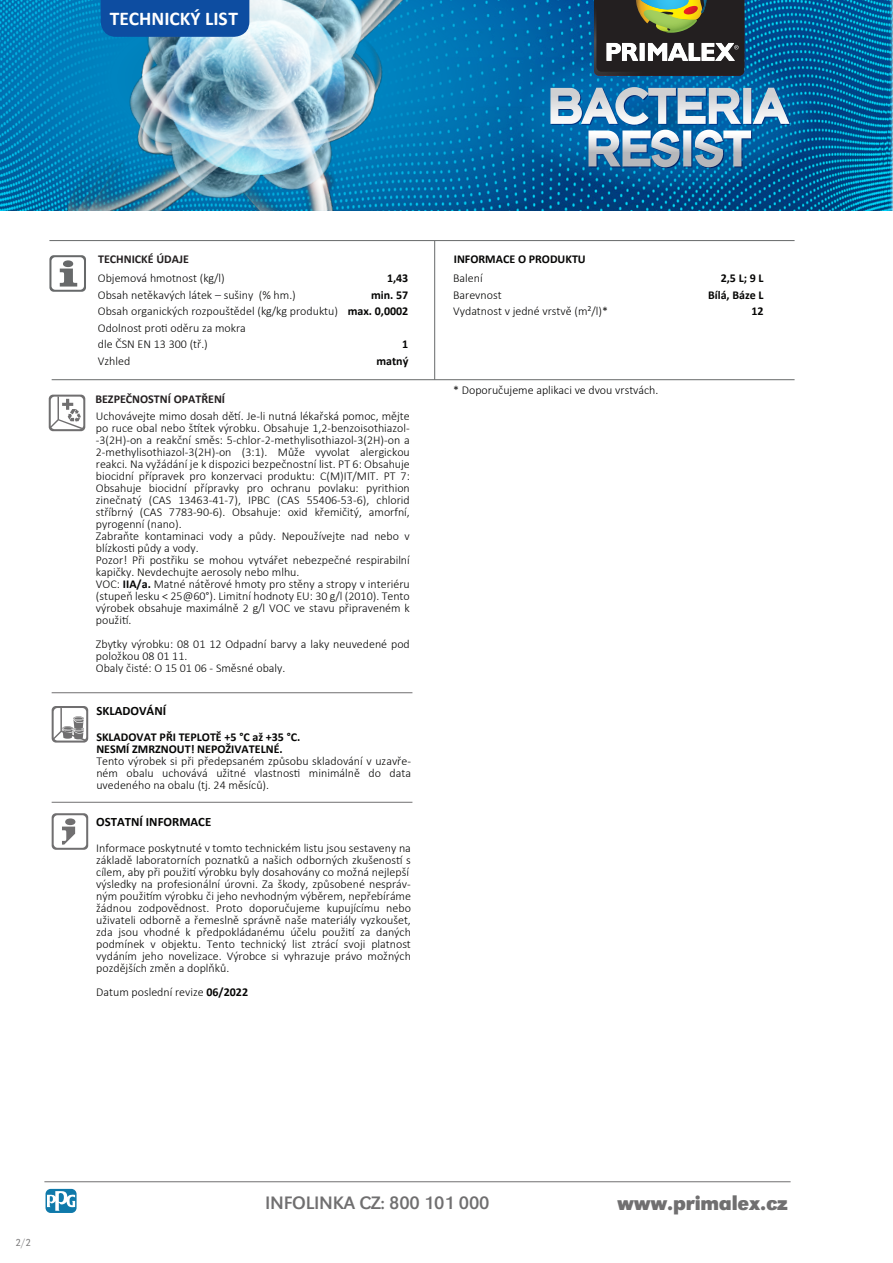
<style>
.page{position:relative;width:893px;height:1263px;background:#fff}
.page>*{position:absolute;margin:0;border:0;box-sizing:border-box;transform-origin:0 0}
.t1{font:700 20.85px "URW Grotesk TCE";letter-spacing:-.01em;color:#706f70}
.t2{font:700 19.5px "Calibri";color:#fff}
.t3{font:18.75px "URW Grotesk TCE";letter-spacing:-.01em;color:#706f70}
.t4{font:700 12.75px "Calibri";color:#050504}
.t5{font:300 12px/12px "Calibri";color:#050504}
.t6{font:700 12px/12px "Calibri";color:#050504}
.t7{font:300 12px "Calibri";color:#000001}
.t8{font:700 12px "Calibri";color:#231f20}
.t9{font:300 10.5px "URW Grotesk TCE";color:#706f70}
.s1{font-weight:700}
</style>
<div class="page">
<svg style="left:49px;top:395px;width:36px;height:36px"></svg>
<hr style="left:434px;top:241px;width:1px;height:139px;background:#67696a">
<hr style="left:49px;top:240px;width:746px;height:1px;background:#67696a">
<svg style="left:49px;top:255px;width:37px;height:37px"></svg>
<hr style="left:52px;top:379px;width:743px;height:1px;background:#67696a">
<hr style="left:52px;top:692px;width:360px;height:1px;background:#706f70">
<svg style="left:52px;top:706px;width:36px;height:36px"></svg>
<hr style="left:52px;top:802px;width:360px;height:1px;background:#706f70">
<svg style="left:52px;top:813px;width:36px;height:37px"></svg>
<img style="left:627px;top:0;width:266px;height:211px">
<svg style="left:0;top:0;width:627px;height:211px;background:#0069a8"></svg>
<img style="left:35px;top:0;width:435px;height:211px">
<svg style="left:517px;top:45px;width:299px;height:147px;background:#0060a0"></svg>
<svg style="left:550px;top:87px;width:240px;height:81px;background:#6096bd"></svg>
<svg style="left:594px;top:0;width:150px;height:76px;background:#535346"></svg>
<div style="left:101px;top:0;width:148px;height:37px;background:#0d4da1"></div>
<hr style="left:44px;top:1181px;width:747px;height:1px;background:#706f70">
<svg style="left:44px;top:1188px;width:34px;height:26px"></svg>
<svg style="left:46px;top:1189px;width:31px;height:24px"></svg>
<svg style="left:47px;top:1190px;width:28px;height:21px"></svg>
<h2 class="t2" style="left:110px;top:6px;width:130px">TECHNICKÝ LIST</h2>
<p class="t8" style="left:98px;top:252px;width:92px">TECHNICKÉ ÚDAJE</p>
<p class="t6" style="left:454px;top:253px;width:133px">INFORMACE O PRODUKTU</p>
<p class="t5" style="left:453px;top:271px;width:31px">Balení</p>
<p class="t6" style="left:721px;top:271px;width:44px">2,5 L; 9 L</p>
<p class="t5" style="left:453px;top:288px;width:50px">Barevnost</p>
<p class="t6" style="left:708px;top:288px;width:57px">Bílá, Báze L</p>
<p class="t5" style="left:453px;top:304px;width:156px">Vydatnost v jedné vrstvě (m²/l)*</p>
<p class="t6" style="left:751px;top:304px;width:14px">12</p>
<p class="t5" style="left:98px;top:271px;width:128px">Objemová hmotnost (kg/l)</p>
<p class="t6" style="left:387px;top:271px;width:23px">1,43</p>
<p class="t5" style="left:98px;top:288px;width:199px">Obsah netěkavých látek – sušiny (% hm.)</p>
<p class="t5" style="left:98px;top:286px;width:312px;line-height:16.5px;text-indent:273px"><span class="s1">min. 57<br></span>Obsah organických rozpouštědel (kg/kg produktu) <span class="s1">max. 0,0002<br></span>Odolnost proti oděru za mokra<br>dle ČSN EN 13 300 (tř.)</p>
<p class="t6" style="left:402px;top:337px;width:8px">1</p>
<p class="t5" style="left:98px;top:354px;width:34px">Vzhled</p>
<p class="t6" style="left:376px;top:354px;width:33px">matný</p>
<p class="t8" style="left:95px;top:391px;width:131px">BEZPEČNOSTNÍ OPATŘENÍ</p>
<p class="t5" style="left:96px;top:410px;width:315px">Uchovávejte mimo dosah dětí. Je-li nutná lékařská pomoc, mějte po ruce obal nebo štítek výrobku. Obsahuje 1,2-benzoisothiazol--3(2H)-on a reakční směs: 5-chlor-2-methylisothiazol-3(2H)-on a 2-methylisothiazol-3(2H)-on (3:1). Může vyvolat alergickou reakci. Na vyžádání je k dispozici bezpečnostní list. PT 6: Obsahuje biocidní přípravek pro konzervaci produktu: C(M)IT/MIT. PT 7:<br>Obsahuje biocidní přípravky pro ochranu povlaku: pyrithion zinečnatý (CAS 13463-41-7), IPBC (CAS 55406-53-6), chlorid stříbrný (CAS 7783-90-6). Obsahuje: oxid křemičitý, amorfní, pyrogenní (nano).<br>Zabraňte kontaminaci vody a půdy. Nepoužívejte nad nebo v blízkosti půdy a vody.<br>Pozor! Při postřiku se mohou vytvářet nebezpečné respirabilní kapičky. Nevdechujte aerosoly nebo mlhu.<br>VOC: <span class="s1">IIA/a.</span> Matné nátěrové hmoty pro stěny a stropy v interiéru (stupeň lesku &lt; 25@60°). Limitní hodnoty EU: 30 g/l (2010). Tento výrobek obsahuje maximálně 2 g/l VOC ve stavu připraveném k použití.</p>
<p class="t5" style="left:96px;top:638px;width:315px">Zbytky výrobku: 08 01 12 Odpadní barvy a laky neuvedené pod položkou 08 01 11.<br>Obaly čisté: O 15 01 06 - Směsné obaly.</p>
<p class="t4" style="left:96px;top:703px;width:71px">SKLADOVÁNÍ</p>
<p class="t6" style="left:96px;top:730px;width:206px">SKLADOVAT PŘI TEPLOTĚ +5 °C až +35 °C.<br>NESMÍ ZMRZNOUT! NEPOŽIVATELNÉ.</p>
<p class="t5" style="left:96px;top:754px;width:316px;text-align:justify">Tento výrobek si při předepsaném způsobu skladování v uzavře&shy;ném obalu uchovává užitné vlastnosti minimálně do data uvedeného na obalu (tj. 24 měsíců).</p>
<p class="t4" style="left:96px;top:814px;width:116px">OSTATNÍ INFORMACE</p>
<p class="t5" style="left:96px;top:841px;width:316px">Informace poskytnuté v tomto technickém listu jsou sestaveny na základě laboratorních poznatků a našich odborných zkušeností s cílem, aby při použití výrobku byly dosahovány co možná nejlepší výsledky na profesionální úrovni. Za škody, způsobené nespráv&shy;ným použitím výrobku či jeho nevhodným výběrem, nepřebíráme žádnou zodpovědnost. Proto doporučujeme kupujícímu nebo uživateli odborně a řemeslně správně naše materiály vyzkoušet, zda jsou vhodné k předpokládanému účelu použití za daných podmínek v objektu. Tento technický list ztrácí svoji platnost vydáním jeho novelizace. Výrobce si vyhrazuje právo možných pozdějších změn a doplňků.</p>
<p class="t5" style="left:96px;top:985px;width:153px">Datum poslední revize <span class="s1">06/2022</span></p>
<p class="t7" style="left:453px;top:382px;width:207px">* Doporučujeme aplikaci ve dvou vrstvách.</p>
<p class="t9" style="left:16px;top:1236px;width:17px">2/2</p>
<h3 class="t3" style="left:265px;top:1192px;width:226px">INFOLINKA CZ: 800 101 000</h3>
<h1 class="t1" style="left:617px;top:1190px;width:172px">www.primalex.cz</h1>
</div>
